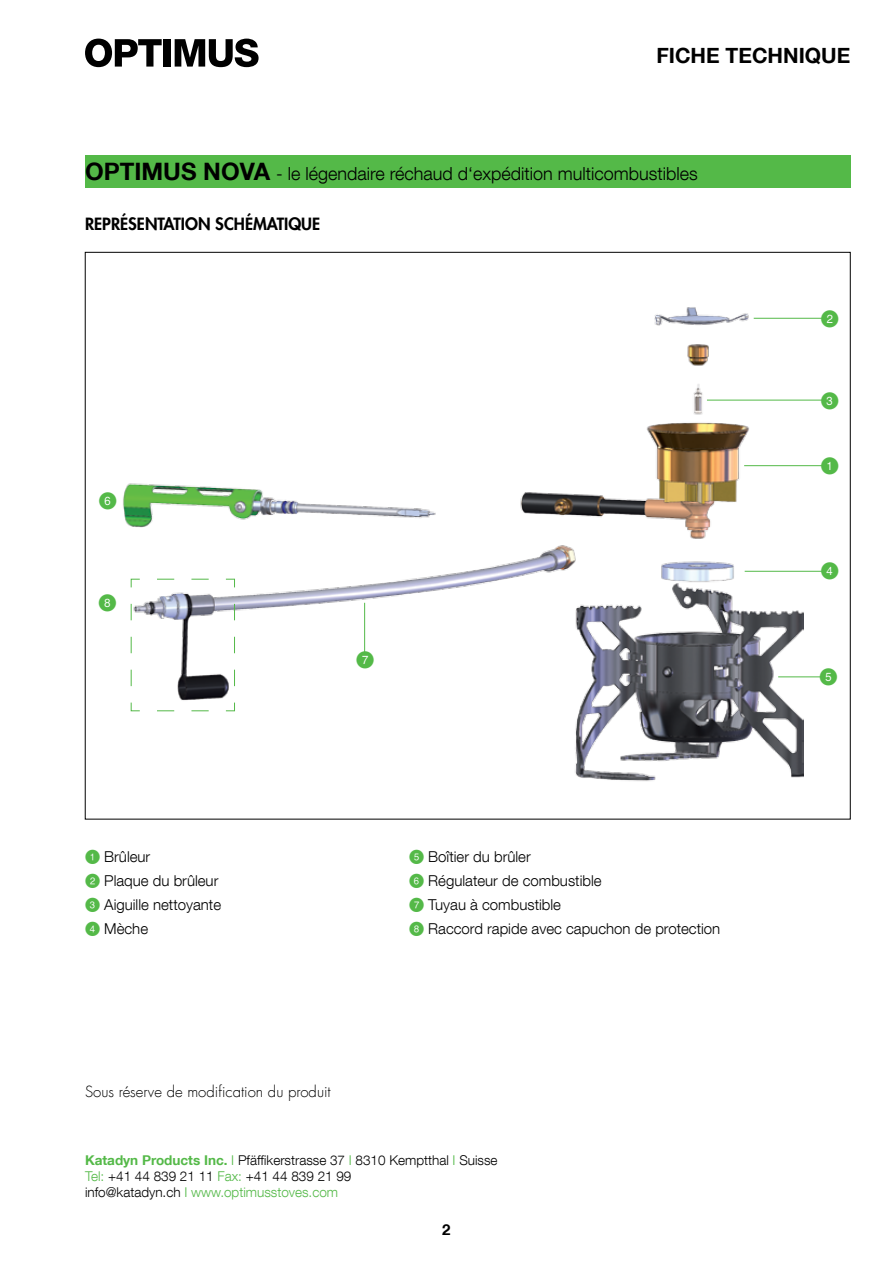
<style>
.page{position:relative;width:893px;height:1263px;background:#fff}
.page>*{position:absolute;margin:0;border:0;box-sizing:border-box;transform-origin:0 0}
.t1{font:700 21px "Helvetica Neue LT Com";color:#000}
.t2{font:300 18px "Helvetica Neue LT Com";color:#000}
.t3{font:18px "Numerics P03";color:#54b948}
.t4{font:800 16.5px "Futura";color:#000}
.t5{font:300 15px "Helvetica Neue LT Com";color:#000}
.t6{font:300 15px "Futura Com";color:#000}
.t7{font:700 15px "Helvetica Neue LT Com";color:#000}
.t8{font:300 13.5px/16.2px "Helvetica Neue LT Com";color:#000}
.s1{font-weight:700;font-size:24px}
.s2{font-family:"Numerics P03";font-weight:400;color:#54b948}
.s3{font-weight:700;color:#54b948}
.s4{color:#54b948}
</style>
<div class="page">
<svg style="left:85px;top:39px;width:77px;height:28px"></svg>
<div style="left:164px;top:39px;width:7px;height:28px;background:#000"></div>
<svg style="left:175px;top:39px;width:84px;height:28px"></svg>
<div style="left:85px;top:155px;width:765px;height:33px;background:#54b948"></div>
<img style="left:123px;top:307px;width:681px;height:474px">
<svg style="left:130px;top:578px;width:105px;height:133px"></svg>
<hr style="left:754px;top:318px;width:72px;height:1px;background:#54b948">
<hr style="left:707px;top:400px;width:116px;height:1px;background:#54b948">
<hr style="left:744px;top:465px;width:80px;height:1px;background:#54b948">
<hr style="left:745px;top:571px;width:79px;height:1px;background:#54b948">
<hr style="left:778px;top:676px;width:46px;height:1px;background:#54b948">
<hr style="left:364px;top:603px;width:1px;height:52px;background:#54b948">
<h1 class="t1" style="left:656px;top:42px;width:196px">FICHE TECHNIQUE</h1>
<p class="t2" style="left:85px;top:163px;width:614px"><span class="s1">OPTIMUS NOVA</span> - le légendaire réchaud d‘expédition multicombustibles</p>
<p class="t4" style="left:85px;top:213px;width:237px">REPRÉSENTATION SCHÉMATIQUE</p>
<p class="t3" style="left:99px;top:492px;width:19px">Y</p>
<p class="t3" style="left:98px;top:594px;width:19px">I</p>
<p class="t3" style="left:356px;top:652px;width:19px">U</p>
<p class="t5" style="left:85px;top:847px;width:67px"><span class="s2">Q</span> Brûleur</p>
<p class="t5" style="left:409px;top:847px;width:123px"><span class="s2">T</span> Boîtier du brûler</p>
<p class="t5" style="left:85px;top:871px;width:135px"><span class="s2">W</span> Plaque du brûleur</p>
<p class="t5" style="left:409px;top:871px;width:194px"><span class="s2">Y</span> Régulateur de combustible</p>
<p class="t5" style="left:85px;top:895px;width:138px"><span class="s2">E</span> Aiguille nettoyante</p>
<p class="t5" style="left:409px;top:895px;width:153px"><span class="s2">U</span> Tuyau à combustible</p>
<p class="t5" style="left:85px;top:919px;width:65px"><span class="s2">R</span> Mèche</p>
<p class="t5" style="left:409px;top:919px;width:313px"><span class="s2">I</span> Raccord rapide avec capuchon de protection</p>
<p class="t6" style="left:85px;top:1081px;width:247px">Sous réserve de modification du produit</p>
<p class="t8" style="left:85px;top:1152px;width:414px"><span class="s3">Katadyn Products Inc.</span> <span class="s4">I</span> Pfäffikerstrasse 37 <span class="s4">I</span> 8310 Kemptthal <span class="s4">I</span> Suisse<br><span class="s4">Tel:</span> +41 44 839 21 11 <span class="s4">Fax:</span> +41 44 839 21 99<br>info@katadyn.ch <span class="s4">I www.optimusstoves.com</span></p>
<p class="t7" style="left:442px;top:1220px;width:10px">2</p>
<p class="t3" style="left:821px;top:310px;width:19px">W</p>
<p class="t3" style="left:821px;top:392px;width:19px">E</p>
<p class="t3" style="left:821px;top:457px;width:19px">Q</p>
<p class="t3" style="left:821px;top:562px;width:19px">R</p>
<p class="t3" style="left:820px;top:668px;width:19px">T</p>
</div>
